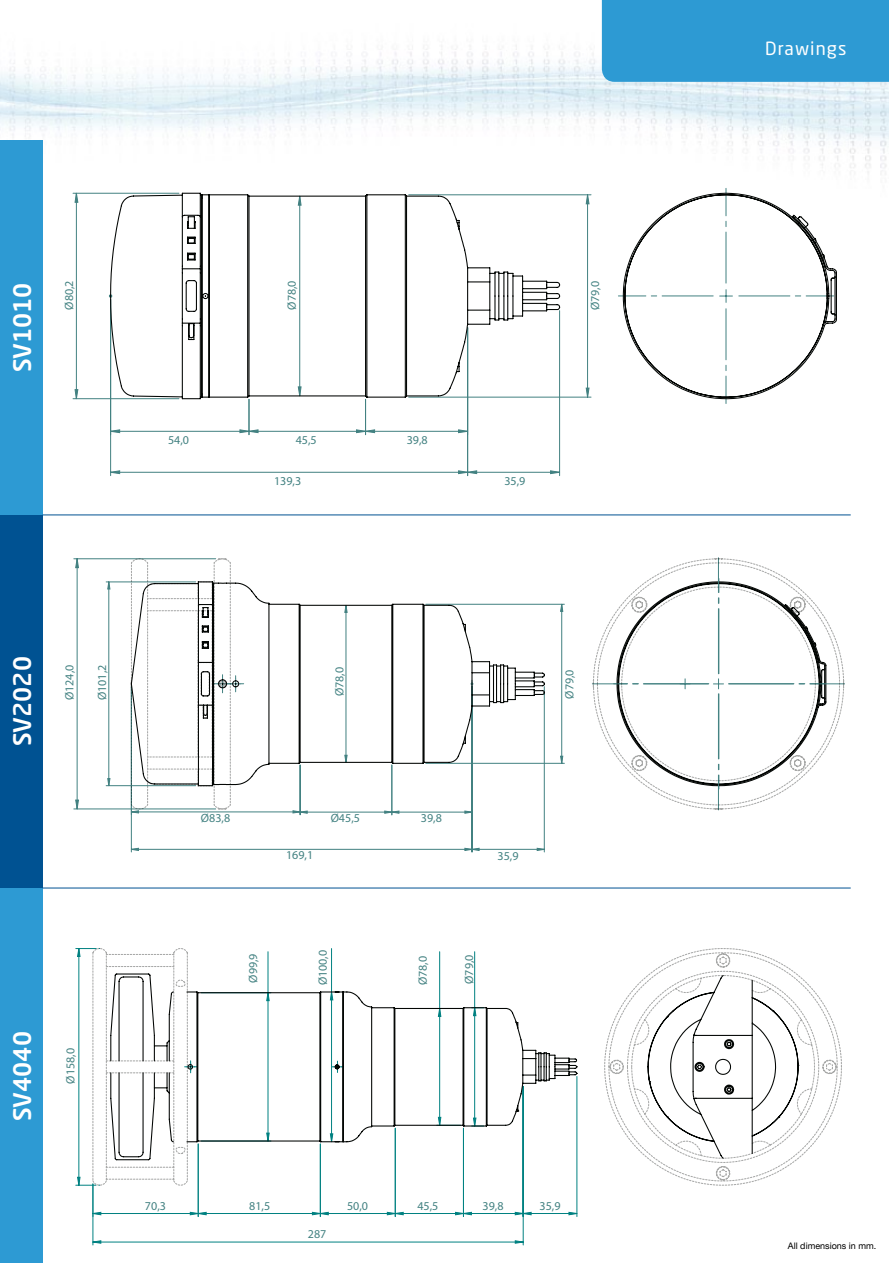
<style>
.page{position:relative;width:889px;height:1263px;background:#fff}
.page>*{position:absolute;margin:0;border:0;box-sizing:border-box;transform-origin:0 0}
.t1{font:500 24px "Neo Sans Std";color:#fff}
.t2{font:18px "Neo Sans Std";letter-spacing:.06em;color:#fff}
.t3{font:12px "Myriad Pro";color:#428181}
.t4{font:9px "Helvetica Neue LT Com";color:#000}
</style>
<div class="page">
<img style="left:0;top:0;width:889px;height:196px">
<hr style="left:110px;top:299px;width:1px;height:177px;background:#428181">
<hr style="left:409px;top:397px;width:182px;height:1px;background:#428181">
<hr style="left:409px;top:194px;width:182px;height:1px;background:#428181">
<hr style="left:73px;top:398px;width:106px;height:1px;background:#428181">
<hr style="left:73px;top:193px;width:106px;height:1px;background:#428181">
<hr style="left:249px;top:399px;width:1px;height:36px;background:#428181">
<hr style="left:365px;top:399px;width:1px;height:36px;background:#428181">
<hr style="left:467px;top:328px;width:1px;height:148px;background:#428181">
<hr style="left:559px;top:311px;width:1px;height:165px;background:#428181">
<svg style="left:75px;top:193px;width:514px;height:206px"></svg>
<svg style="left:110px;top:429px;width:450px;height:45px"></svg>
<svg style="left:110px;top:192px;width:451px;height:208px"></svg>
<svg style="left:618px;top:188px;width:219px;height:215px"></svg>
<hr style="left:131px;top:686px;width:1px;height:166px;background:#428181">
<hr style="left:544px;top:687px;width:1px;height:165px;background:#428181">
<hr style="left:471px;top:686px;width:1px;height:166px;background:#428181">
<hr style="left:106px;top:785px;width:90px;height:1px;background:#428181">
<hr style="left:106px;top:581px;width:90px;height:1px;background:#428181">
<hr style="left:426px;top:763px;width:138px;height:1px;background:#428181">
<hr style="left:426px;top:604px;width:138px;height:1px;background:#428181">
<svg style="left:107px;top:581px;width:4px;height:205px"></svg>
<hr style="left:74px;top:808px;width:142px;height:1px;background:#428181">
<hr style="left:74px;top:558px;width:142px;height:1px;background:#428181">
<svg style="left:75px;top:558px;width:4px;height:252px"></svg>
<svg style="left:593px;top:558px;width:251px;height:251px"></svg>
<svg style="left:130px;top:558px;width:433px;height:293px"></svg>
<hr style="left:268px;top:952px;width:1px;height:41px;background:#008181">
<hr style="left:331px;top:948px;width:1px;height:44px;background:#008181">
<hr style="left:439px;top:952px;width:1px;height:56px;background:#008181">
<hr style="left:474px;top:952px;width:1px;height:56px;background:#008181">
<hr style="left:93px;top:1184px;width:1px;height:32px;background:#008181">
<hr style="left:92px;top:1184px;width:1px;height:61px;background:#008181">
<hr style="left:523px;top:1086px;width:1px;height:159px;background:#008181">
<hr style="left:198px;top:1144px;width:1px;height:72px;background:#008181">
<hr style="left:320px;top:1144px;width:1px;height:72px;background:#008181">
<hr style="left:395px;top:1128px;width:1px;height:88px;background:#008181">
<hr style="left:463px;top:1128px;width:1px;height:88px;background:#008181">
<hr style="left:576px;top:1076px;width:1px;height:140px;background:#008181">
<svg style="left:92px;top:1211px;width:486px;height:33px"></svg>
<svg style="left:76px;top:948px;width:112px;height:238px"></svg>
<svg style="left:604px;top:948px;width:238px;height:238px"></svg>
<svg style="left:631px;top:974px;width:184px;height:186px"></svg>
<svg style="left:110px;top:973px;width:468px;height:188px"></svg>
<div style="left:602px;top:0;width:287px;height:82px;background:#2d9ad3"></div>
<div style="left:0;top:140px;width:43px;height:375px;background:#2d9ad3"></div>
<div style="left:0;top:515px;width:43px;height:374px;background:#005292"></div>
<div style="left:0;top:888px;width:43px;height:374px;background:#2d9ad3"></div>
<hr style="left:43px;top:888px;width:807px;height:1px;background:#005292">
<hr style="left:43px;top:514px;width:807px;height:1px;background:#005292">
<h1 class="t1" style="left:7px;top:372px;width:91px;rotate:-90deg">SV1010</h1>
<p class="t3" style="left:62px;top:310px;width:31px;rotate:-90deg">Ø80,2</p>
<p class="t3" style="left:284px;top:310px;width:31px;rotate:-90deg">Ø78,0</p>
<p class="t3" style="left:587px;top:310px;width:31px;rotate:-90deg">Ø79,0</p>
<p class="t3" style="left:168px;top:433px;width:23px">54,0</p>
<p class="t3" style="left:296px;top:433px;width:23px">45,5</p>
<p class="t3" style="left:407px;top:433px;width:23px">39,8</p>
<p class="t3" style="left:274px;top:473px;width:29px">139,3</p>
<p class="t3" style="left:504px;top:473px;width:23px">35,9</p>
<h1 class="t1" style="left:7px;top:746px;width:91px;rotate:-90deg">SV2020</h1>
<p class="t3" style="left:62px;top:700px;width:37px;rotate:-90deg">Ø124,0</p>
<p class="t3" style="left:95px;top:700px;width:37px;rotate:-90deg">Ø101,2</p>
<h1 class="t1" style="left:7px;top:1121px;width:91px;rotate:-90deg">SV4040</h1>
<p class="t3" style="left:63px;top:1083px;width:37px;rotate:-90deg">Ø158,0</p>
<p class="t3" style="left:332px;top:696px;width:31px;rotate:-90deg">Ø78,0</p>
<p class="t3" style="left:562px;top:699px;width:31px;rotate:-90deg">Ø79,0</p>
<p class="t3" style="left:201px;top:810px;width:31px">Ø83,8</p>
<p class="t3" style="left:331px;top:811px;width:31px">Ø45,5</p>
<p class="t3" style="left:286px;top:847px;width:29px">169,1</p>
<p class="t3" style="left:421px;top:811px;width:23px">39,8</p>
<p class="t3" style="left:497px;top:848px;width:23px">35,9</p>
<p class="t3" style="left:246px;top:983px;width:31px;rotate:-90deg">Ø99,9</p>
<p class="t3" style="left:315px;top:985px;width:37px;rotate:-90deg">Ø100,0</p>
<p class="t3" style="left:415px;top:985px;width:31px;rotate:-90deg">Ø78,0</p>
<p class="t3" style="left:461px;top:984px;width:31px;rotate:-90deg">Ø79,0</p>
<p class="t3" style="left:145px;top:1199px;width:23px">70,3</p>
<p class="t3" style="left:249px;top:1199px;width:23px">81,5</p>
<p class="t3" style="left:308px;top:1226px;width:20px">287</p>
<p class="t3" style="left:347px;top:1199px;width:23px">50,0</p>
<p class="t3" style="left:417px;top:1199px;width:23px">45,5</p>
<p class="t3" style="left:482px;top:1199px;width:23px">39,8</p>
<p class="t3" style="left:539px;top:1199px;width:23px">35,9</p>
<h2 class="t2" style="left:765px;top:37px;width:83px">Drawings</h2>
<p class="t4" style="left:788px;top:1240px;width:90px">All dimensions in mm.</p>
</div>
